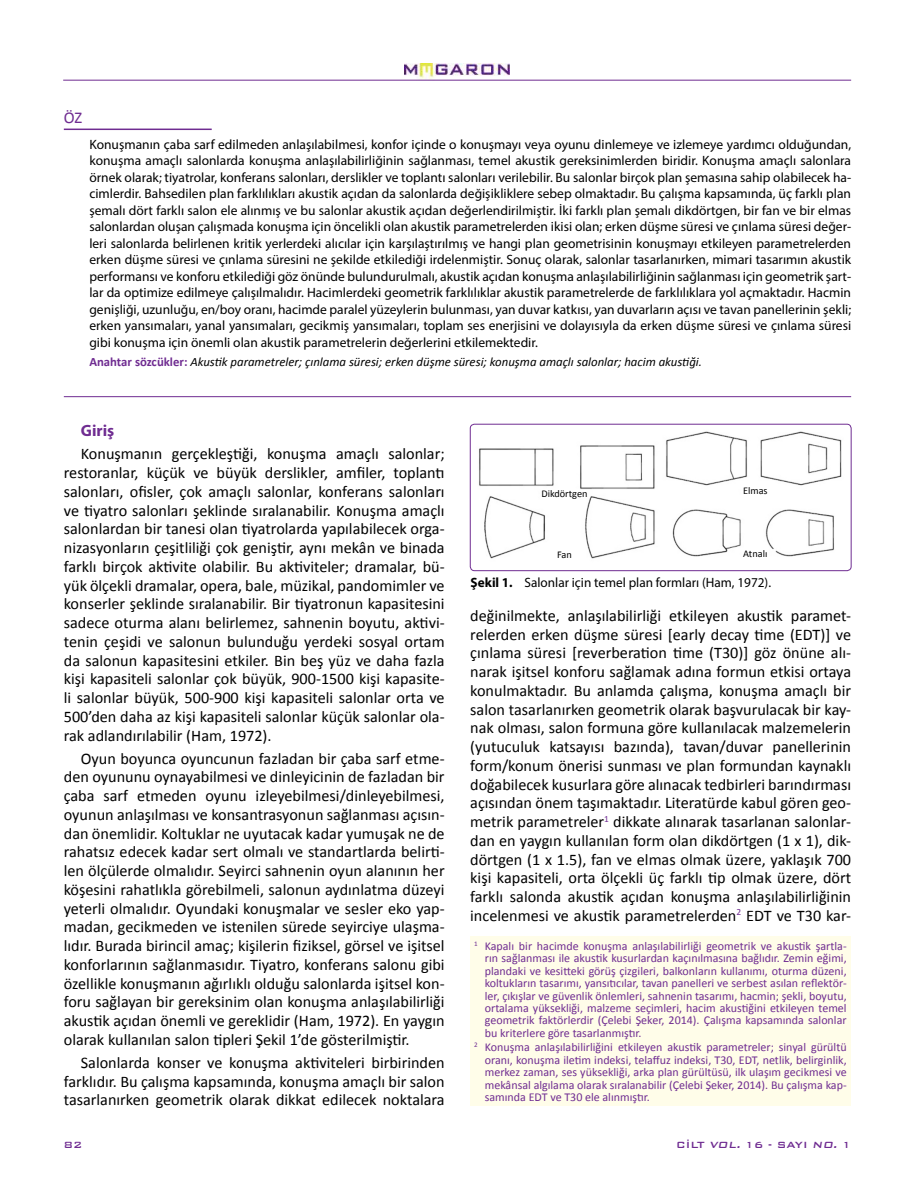
<style>
.page{position:relative;width:915px;height:1191px;background:#fff}
.page>*{position:absolute;margin:0;border:0;box-sizing:border-box;transform-origin:0 0}
.t1{font:16.5px "Calibri";color:#6f2c91}
.t2{font:700 16.35px "Myriad Pro";color:#6f2c91}
.t3{font:16.2px/18.8px "Calibri";color:#000;text-align:justify}
.t4{font:13.5px/16.5px "Myriad Pro";color:#000;text-align:justify}
.t5{font:italic 12.75px "Calibri";color:#000}
.t6{font:12px/12.5px "Calibri";color:#6f2c91;text-align:justify}
.t7{font:500 12px "Bank Gothic BT";color:#6f2c91}
.t8{font:10.35px "Calibri";color:#000}
.s1{font-weight:700;font-style:normal;color:#6f2c91}
.s2{font-weight:700}
.s3{font-style:italic}
</style>
<div class="page">
<img style="left:404px;top:64px;width:105px;height:16px">
<hr style="left:63px;top:80px;width:787px;height:1px;background:#6f2c91">
<div style="left:470px;top:936px;width:380px;height:169px;background:#fffde9"></div>
<hr style="left:64px;top:129px;width:148px;height:1px;background:#6f2c91">
<hr style="left:64px;top:396px;width:786px;height:1px;background:#6f2c91">
<img style="left:479px;top:431px;width:363px;height:128px">
<div style="left:470px;top:424px;width:381px;height:147px;border:1px solid #6f2c91;border-radius:4px"></div>
<p class="t1" style="left:64px;top:107px;width:20px">ÖZ</p>
<p class="t4" style="left:89px;top:135px;width:763px">Konuşmanın çaba sarf edilmeden anlaşılabilmesi, konfor içinde o konuşmayı veya oyunu dinlemeye ve izlemeye yardımcı olduğundan, konuşma amaçlı salonlarda konuşma anlaşılabilirliğinin sağlanması, temel akustik gereksinimlerden biridir. Konuşma amaçlı salonlara örnek olarak; tiyatrolar, konferans salonları, derslikler ve toplantı salonları verilebilir. Bu salonlar birçok plan şemasına sahip olabilecek ha&shy;cimlerdir. Bahsedilen plan farklılıkları akustik açıdan da salonlarda değişikliklere sebep olmaktadır. Bu çalışma kapsamında, üç farklı plan şemalı dört farklı salon ele alınmış ve bu salonlar akustik açıdan değerlendirilmiştir. İki farklı plan şemalı dikdörtgen, bir fan ve bir elmas salonlardan oluşan çalışmada konuşma için öncelikli olan akustik parametrelerden ikisi olan; erken düşme süresi ve çınlama süresi değer&shy;leri salonlarda belirlenen kritik yerlerdeki alıcılar için karşılaştırılmış ve hangi plan geometrisinin konuşmayı etkileyen parametrelerden erken düşme süresi ve çınlama süresini ne şekilde etkilediği irdelenmiştir. Sonuç olarak, salonlar tasarlanırken, mimari tasarımın akustik performansı ve konforu etkilediği göz önünde bulundurulmalı, akustik açıdan konuşma anlaşılabilirliğinin sağlanması için geometrik şart&shy;lar da optimize edilmeye çalışılmalıdır. Hacimlerdeki geometrik farklılıklar akustik parametrelerde de farklılıklara yol açmaktadır. Hacmin genişliği, uzunluğu, en/boy oranı, hacimde paralel yüzeylerin bulunması, yan duvar katkısı, yan duvarların açısı ve tavan panellerinin şekli; erken yansımaları, yanal yansımaları, gecikmiş yansımaları, toplam ses enerjisini ve dolayısıyla da erken düşme süresi ve çınlama süresi gibi konuşma için önemli olan akustik parametrelerin değerlerini etkilemektedir.</p>
<p class="t5" style="left:89px;top:354px;width:614px"><span class="s1">Anahtar sözcükler:</span> Akustik parametreler; çınlama süresi; erken düşme süresi; konuşma amaçlı salonlar; hacim akustiği.</p>
<p class="t2" style="left:81px;top:420px;width:35px">Giriş</p>
<p class="t3" style="left:64px;top:444px;width:382px;text-indent:17px">Konuşmanın gerçekleştiği, konuşma amaçlı salonlar; restoranlar, küçük ve büyük derslikler, amfiler, toplantı salonları, ofisler, çok amaçlı salonlar, konferans salonları ve tiyatro salonları şeklinde sıralanabilir. Konuşma amaçlı salonlardan bir tanesi olan tiyatrolarda yapılabilecek orga&shy;nizasyonların çeşitliliği çok geniştir, aynı mekân ve binada farklı birçok aktivite olabilir. Bu aktiviteler; dramalar, bü&shy;yük ölçekli dramalar, opera, bale, müzikal, pandomimler ve konserler şeklinde sıralanabilir. Bir tiyatronun kapasitesini sadece oturma alanı belirlemez, sahnenin boyutu, aktivi&shy;tenin çeşidi ve salonun bulunduğu yerdeki sosyal ortam da salonun kapasitesini etkiler. Bin beş yüz ve daha fazla kişi kapasiteli salonlar çok büyük, 900-1500 kişi kapasite&shy;li salonlar büyük, 500-900 kişi kapasiteli salonlar orta ve 500’den daha az kişi kapasiteli salonlar küçük salonlar ola&shy;rak adlandırılabilir (Ham, 1972).</p>
<p class="t3" style="left:64px;top:748px;width:382px;text-indent:17px">Oyun boyunca oyuncunun fazladan bir çaba sarf etme&shy;den oyununu oynayabilmesi ve dinleyicinin de fazladan bir çaba sarf etmeden oyunu izleyebilmesi/dinleyebilmesi, oyunun anlaşılması ve konsantrasyonun sağlanması açısın&shy;dan önemlidir. Koltuklar ne uyutacak kadar yumuşak ne de rahatsız edecek kadar sert olmalı ve standartlarda belirti&shy;len ölçülerde olmalıdır. Seyirci sahnenin oyun alanının her köşesini rahatlıkla görebilmeli, salonun aydınlatma düzeyi yeterli olmalıdır. Oyundaki konuşmalar ve sesler eko yap&shy;madan, gecikmeden ve istenilen sürede seyirciye ulaşma&shy;lıdır. Burada birincil amaç; kişilerin fiziksel, görsel ve işitsel konforlarının sağlanmasıdır. Tiyatro, konferans salonu gibi özellikle konuşmanın ağırlıklı olduğu salonlarda işitsel kon&shy;foru sağlayan bir gereksinim olan konuşma anlaşılabilirliği akustik açıdan önemli ve gereklidir (Ham, 1972). En yaygın olarak kullanılan salon tipleri Şekil 1’de gösterilmiştir.</p>
<p class="t3" style="left:64px;top:1052px;width:382px;text-indent:17px">Salonlarda konser ve konuşma aktiviteleri birbirinden farklıdır. Bu çalışma kapsamında, konuşma amaçlı bir salon tasarlanırken geometrik olarak dikkat edilecek noktalara</p>
<p class="t8" style="left:541px;top:487px;width:48px">Dikdörtgen</p>
<p class="t8" style="left:742px;top:484px;width:26px">Elmas</p>
<p class="t8" style="left:557px;top:548px;width:16px">Fan</p>
<p class="t8" style="left:743px;top:546px;width:26px">Atnalı</p>
<p class="t4" style="left:470px;top:574px;width:302px"><span class="s2">Şekil 1.</span> Salonlar için temel plan formları (Ham, 1972).</p>
<p class="t3" style="left:470px;top:605px;width:382px">değinilmekte, anlaşılabilirliği etkileyen akustik paramet&shy;relerden erken düşme süresi [early decay time (EDT)] ve çınlama süresi [reverberation time (T30)] göz önüne alı&shy;narak işitsel konforu sağlamak adına formun etkisi ortaya konulmaktadır. Bu anlamda çalışma, konuşma amaçlı bir salon tasarlanırken geometrik olarak başvurulacak bir kay&shy;nak olması, salon formuna göre kullanılacak malzemelerin (yutuculuk katsayısı bazında), tavan/duvar panellerinin form/konum önerisi sunması ve plan formundan kaynaklı doğabilecek kusurlara göre alınacak tedbirleri barındırması açısından önem taşımaktadır. Literatürde kabul gören geo&shy;metrik parametreler<sup>1</sup> dikkate alınarak tasarlanan salonlar&shy;dan en yaygın kullanılan form olan dikdörtgen (1 x 1), dik&shy;dörtgen (1 x 1.5), fan ve elmas olmak üzere, yaklaşık 700 kişi kapasiteli, orta ölçekli üç farklı tip olmak üzere, dört farklı salonda akustik açıdan konuşma anlaşılabilirliğinin incelenmesi ve akustik parametrelerden<sup>2</sup> EDT ve T30 kar-</p>
<p class="t6" style="left:484px;top:939px;width:363px;text-indent:-11px"><sup>1</sup> Kapalı bir hacimde konuşma anlaşılabilirliği geometrik ve akustik şartla&shy;rın sağlanması ile akustik kusurlardan kaçınılmasına bağlıdır. Zemin eğimi, plandaki ve kesitteki görüş çizgileri, balkonların kullanımı, oturma düzeni, koltukların tasarımı, yansıtıcılar, tavan panelleri ve serbest asılan reflektör&shy;ler, çıkışlar ve güvenlik önlemleri, sahnenin tasarımı, hacmin; şekli, boyutu, ortalama yüksekliği, malzeme seçimleri, hacim akustiğini etkileyen temel geometrik faktörlerdir (Çelebi Şeker, 2014). Çalışma kapsamında salonlar bu kriterlere göre tasarlanmıştır.</p>
<p class="t6" style="left:484px;top:1040px;width:363px;text-indent:-11px"><sup>2</sup> Konuşma anlaşılabilirliğini etkileyen akustik parametreler; sinyal gürültü oranı, konuşma iletim indeksi, telaffuz indeksi, T30, EDT, netlik, belirginlik, merkez zaman, ses yüksekliği, arka plan gürültüsü, ilk ulaşım gecikmesi ve mekânsal algılama olarak sıralanabilir (Çelebi Şeker, 2014). Bu çalışma kap&shy;samında EDT ve T30 ele alınmıştır.</p>
<p class="t7" style="left:64px;top:1138px;width:20px">82</p>
<p class="t7" style="left:676px;top:1138px;width:176px">CİLT <span class="s3">VOL.</span> 16 - SAYI <span class="s3">NO.</span> 1</p>
</div>
